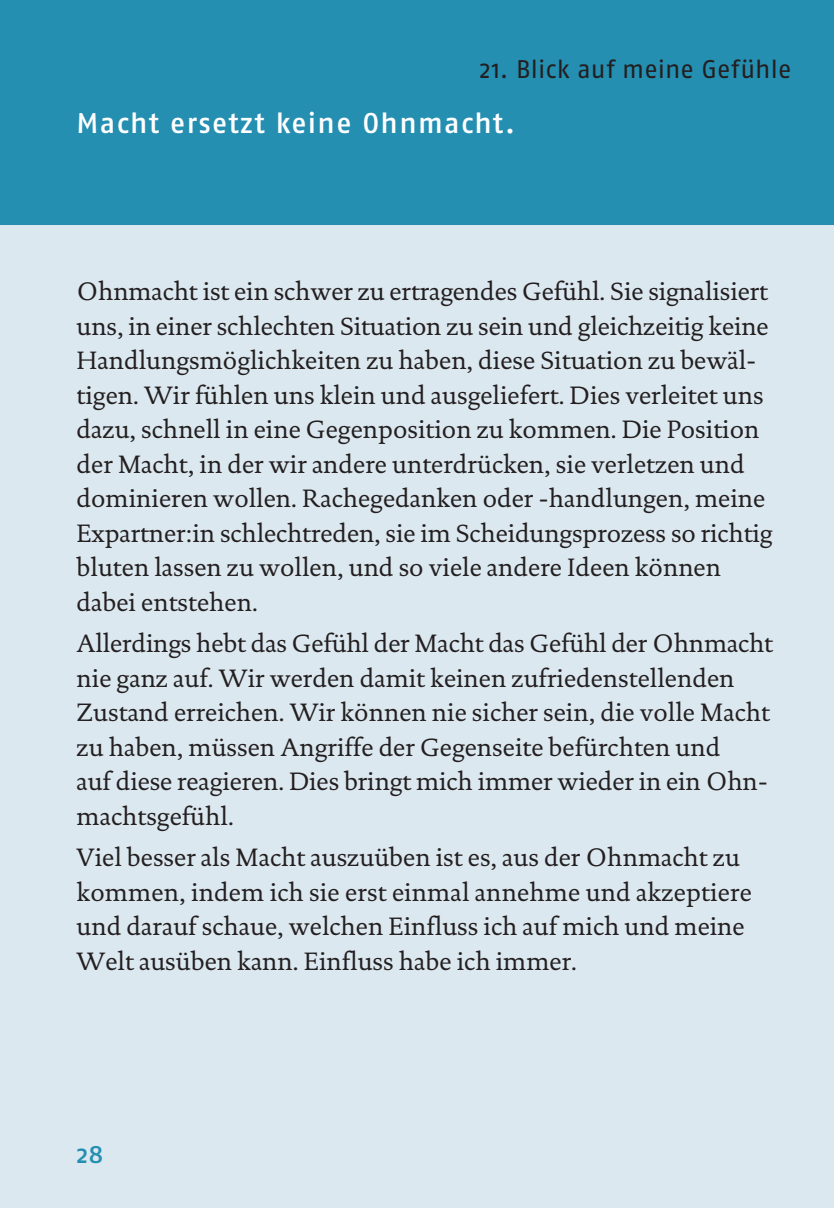
<style>
.page{position:relative;width:834px;height:1208px;background:#fff}
.page>*{position:absolute;margin:0;border:0;box-sizing:border-box;transform-origin:0 0}
.t1{font:500 28.5px "Fago No";letter-spacing:.045em;color:#fff}
.t2{font:25.5px/34.5px "DTL Documenta T";color:#231f20}
.t3{font:25.5px "Fago No";letter-spacing:.005em;color:#231f20}
.t4{font:500 25.5px "Fago No";color:#258fb2}
</style>
<div class="page">
<div style="left:0;top:0;width:833px;height:1208px;background:#dce8f0"></div>
<div style="left:0;top:0;width:833px;height:225px;background:#258fb2"></div>
<p class="t3" style="left:479px;top:54px;width:313px">21. Blick auf meine Gefühle</p>
<p class="t1" style="left:77px;top:107px;width:440px">Macht ersetzt keine Ohnmacht.</p>
<p class="t2" style="left:77px;top:274px;width:697px">Ohnmacht ist ein schwer zu ertragendes Gefühl. Sie signalisiert uns, in einer schlechten Situation zu sein und gleichzeitig keine Handlungsmöglichkeiten zu haben, diese Situation zu bewäl&shy;tigen. Wir fühlen uns klein und ausgeliefert. Dies verleitet uns dazu, schnell in eine Gegenposition zu kommen. Die Position der Macht, in der wir andere unterdrücken, sie verletzen und dominieren wollen. Rachegedanken oder -handlungen, meine Expartner:in schlechtreden, sie im Scheidungsprozess so richtig bluten lassen zu wollen, und so viele andere Ideen können dabei entstehen.</p>
<p class="t2" style="left:77px;top:626px;width:698px">Allerdings hebt das Gefühl der Macht das Gefühl der Ohnmacht nie ganz auf. Wir werden damit keinen zufriedenstellenden Zustand erreichen. Wir können nie sicher sein, die volle Macht zu haben, müssen Angriffe der Gegenseite befürchten und<br>auf diese reagieren. Dies bringt mich immer wieder in ein Ohn&shy;machtsgefühl.</p>
<p class="t2" style="left:77px;top:840px;width:676px">Viel besser als Macht auszuüben ist es, aus der Ohnmacht zu kommen, indem ich sie erst einmal annehme und akzeptiere und darauf schaue, welchen Einfluss ich auf mich und meine Welt ausüben kann. Einfluss habe ich immer.</p>
<p class="t4" style="left:77px;top:1139px;width:28px">28</p>
</div>
